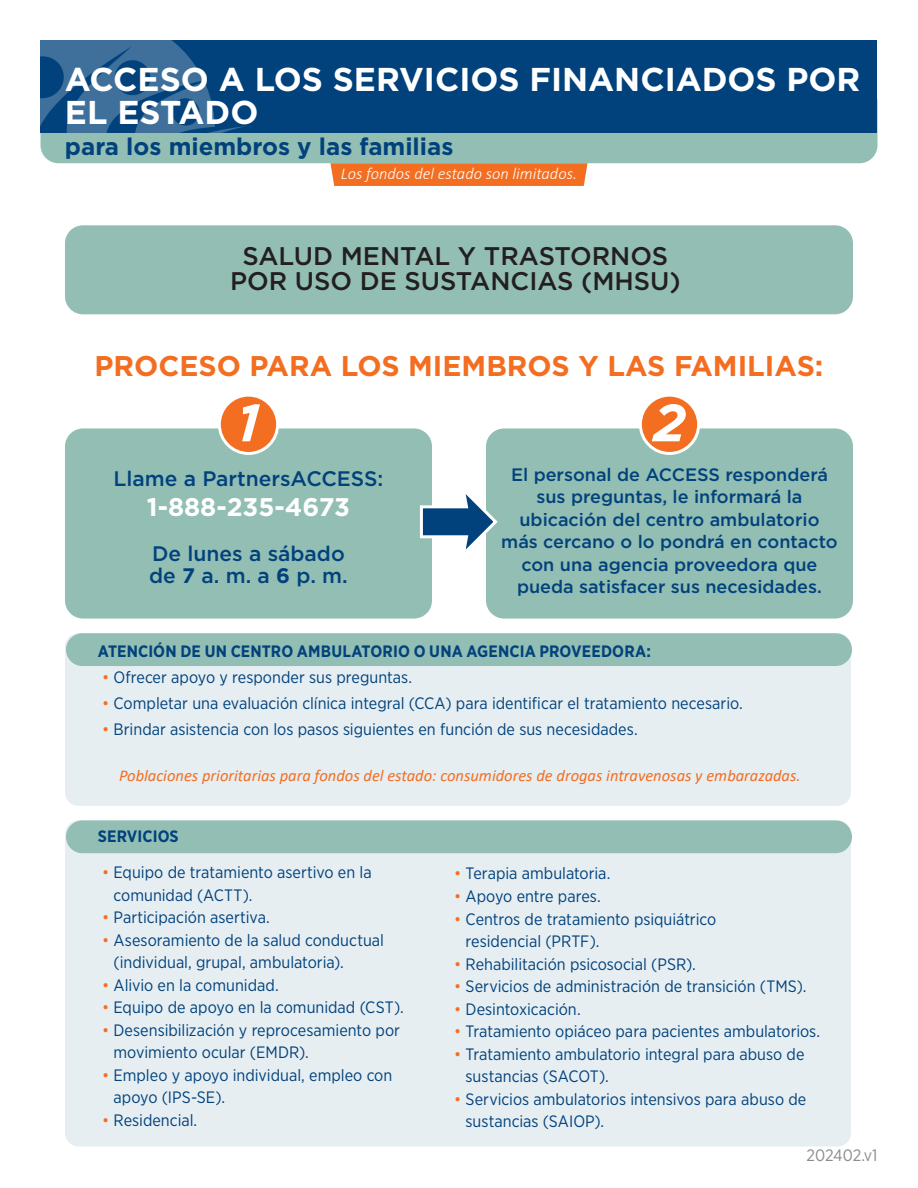
<style>
.page{position:relative;width:918px;height:1188px;background:#fff}
.page>*{position:absolute;margin:0;border:0;box-sizing:border-box;transform-origin:0 0}
.t1{font:italic 700 52.5px "Gotham";color:#fff}
.t2{font:700 33px/33px "Gotham";color:#fff}
.t3{font:700 28.5px "Gotham";color:#f36e21}
.t4{font:500 25.5px/25.5px "Gotham";color:#231f20;text-align:center}
.t5{font:700 25.5px "Gotham";color:#fff}
.t6{font:700 24px "Gotham";color:#01427c}
.t7{font:500 21px/22.5px "Gotham";color:#01427c}
.t8{font:500 18px/22.5px "Gotham";color:#01427c;text-align:center}
.t9{font:16.5px/22.5px "Gotham Narrow";color:#01427c}
.t10{font:italic 16.5px "Calibri";color:#f36e21}
.t11{font:700 16.5px "Gotham Narrow";letter-spacing:.005em;color:#01427c}
.t12{font:italic 300 16.5px "Calibri";color:#fff}
.t13{font:16.5px "Gotham Narrow";letter-spacing:-.005em;color:#8a8c8f}
.s1{font-weight:700}
.s2{color:#f36e21}
</style>
<div class="page">
<div style="left:65px;top:820px;width:786px;height:327px;background:#e6eef2;border-radius:13px"></div>
<div style="left:66px;top:820px;width:786px;height:33px;background:#93beb3;border-radius:16px"></div>
<div style="left:40px;top:83px;width:838px;height:80px;background:#93beb3;border-radius:18px"></div>
<div style="left:65px;top:428px;width:367px;height:191px;background:#93beb3;border-radius:18px"></div>
<div style="left:486px;top:428px;width:367px;height:191px;background:#93beb3;border-radius:18px"></div>
<div style="left:65px;top:225px;width:788px;height:89px;background:#93beb3;border-radius:18px"></div>
<div style="left:40px;top:40px;width:838px;height:93px;background:#01427c"></div>
<svg style="left:330px;top:163px;width:258px;height:23px;background:#f27227"></svg>
<img style="left:40px;top:40px;width:205px;height:93px">
<div style="left:65px;top:633px;width:786px;height:173px;background:#e6eef2;border-radius:13px"></div>
<div style="left:66px;top:633px;width:786px;height:33px;background:#93beb3;border-radius:16px"></div>
<div style="left:219px;top:395px;width:59px;height:58px;background:#f36e21;border-radius:50%"></div>
<div style="left:218px;top:394px;width:61px;height:61px;border:3px solid #fff;border-radius:50%"></div>
<div style="left:640px;top:395px;width:59px;height:58px;background:#f36e21;border-radius:50%"></div>
<div style="left:639px;top:394px;width:61px;height:61px;border:3px solid #fff;border-radius:50%"></div>
<svg style="left:420px;top:494px;width:78px;height:55px"></svg>
<h2 class="t2" style="left:65px;top:63px;width:797px">ACCESO A LOS SERVICIOS FINANCIADOS POR<br>EL ESTADO</h2>
<h3 class="t6" style="left:65px;top:131px;width:390px">para los miembros y las familias</h3>
<p class="t12" style="left:341px;top:164px;width:238px">Los fondos del estado son limitados.</p>
<h3 class="t4" style="left:230px;top:243px;width:452px">SALUD MENTAL Y TRASTORNOS<br>POR USO DE SUSTANCIAS (MHSU)</h3>
<h3 class="t3" style="left:95px;top:347px;width:730px">PROCESO PARA LOS MIEMBROS Y LAS FAMILIAS:</h3>
<h1 class="t1" style="left:237px;top:388px;width:24px">1</h1>
<h1 class="t1" style="left:653px;top:388px;width:34px">2</h1>
<p class="t7" style="left:113px;top:468px;width:272px">Llame a PartnersACCESS:</p>
<h3 class="t5" style="left:147px;top:490px;width:205px">1-888-235-4673</h3>
<p class="t7" style="left:149px;top:542px;width:200px">De lunes a sábado de <span class="s1">7</span> a. m. a <span class="s1">6</span> p. m.</p>
<p class="t8" style="left:501px;top:463px;width:338px">El personal de ACCESS responderá sus preguntas, le informará la ubicación del centro ambulatorio más cercano o lo pondrá en contacto con una agencia proveedora que pueda satisfacer sus necesidades.</p>
<p class="t11" style="left:98px;top:640px;width:555px">ATENCIÓN DE UN CENTRO AMBULATORIO O UNA AGENCIA PROVEEDORA:</p>
<p class="t9" style="left:102px;top:666px;width:312px"><span class="s2">•</span> Ofrecer apoyo y responder sus preguntas.</p>
<p class="t9" style="left:102px;top:692px;width:642px"><span class="s2">•</span> Completar una evaluación clínica integral (CCA) para identificar el tratamiento necesario.</p>
<p class="t9" style="left:102px;top:718px;width:537px"><span class="s2">•</span> Brindar asistencia con los pasos siguientes en función de sus necesidades.</p>
<p class="t10" style="left:119px;top:764px;width:683px">Poblaciones prioritarias para fondos del estado: consumidores de drogas intravenosas y embarazadas.</p>
<p class="t11" style="left:98px;top:826px;width:82px">SERVICIOS</p>
<p class="t9" style="left:114px;top:861px;width:260px;text-indent:-11px"><span class="s2">•</span> Equipo de tratamiento asertivo en la comunidad (ACTT).</p>
<p class="t9" style="left:102px;top:906px;width:169px"><span class="s2">•</span> Participación asertiva.</p>
<p class="t9" style="left:114px;top:928px;width:272px;text-indent:-11px"><span class="s2">•</span> Asesoramiento de la salud conductual (individual, grupal, ambulatoria).</p>
<p class="t9" style="left:102px;top:973px;width:178px"><span class="s2">•</span> Alivio en la comunidad.</p>
<p class="t9" style="left:102px;top:996px;width:303px"><span class="s2">•</span> Equipo de apoyo en la comunidad (CST).</p>
<p class="t9" style="left:114px;top:1018px;width:288px;text-indent:-11px"><span class="s2">•</span> Desensibilización y reprocesamiento por movimiento ocular (EMDR).</p>
<p class="t9" style="left:114px;top:1063px;width:280px;text-indent:-11px"><span class="s2">•</span> Empleo y apoyo individual, empleo con apoyo (IPS-SE).</p>
<p class="t9" style="left:102px;top:1108px;width:97px"><span class="s2">•</span> Residencial.</p>
<p class="t9" style="left:454px;top:862px;width:158px"><span class="s2">•</span> Terapia ambulatoria.</p>
<p class="t9" style="left:454px;top:885px;width:148px"><span class="s2">•</span> Apoyo entre pares.</p>
<p class="t9" style="left:466px;top:907px;width:252px;text-indent:-11px"><span class="s2">•</span> Centros de tratamiento psiquiátrico residencial (PRTF).</p>
<p class="t9" style="left:454px;top:952px;width:243px"><span class="s2">•</span> Rehabilitación psicosocial (PSR).</p>
<p class="t9" style="left:454px;top:975px;width:354px"><span class="s2">•</span> Servicios de administración de transición (TMS).</p>
<p class="t9" style="left:454px;top:997px;width:128px"><span class="s2">•</span> Desintoxicación.</p>
<p class="t9" style="left:454px;top:1020px;width:368px"><span class="s2">•</span> Tratamiento opiáceo para pacientes ambulatorios.</p>
<p class="t9" style="left:466px;top:1042px;width:340px;text-indent:-11px"><span class="s2">•</span> Tratamiento ambulatorio integral para abuso de sustancias (SACOT).</p>
<p class="t9" style="left:466px;top:1087px;width:342px;text-indent:-11px"><span class="s2">•</span> Servicios ambulatorios intensivos para abuso de sustancias (SAIOP).</p>
<p class="t13" style="left:807px;top:1145px;width:72px">202402.v1</p>
</div>
